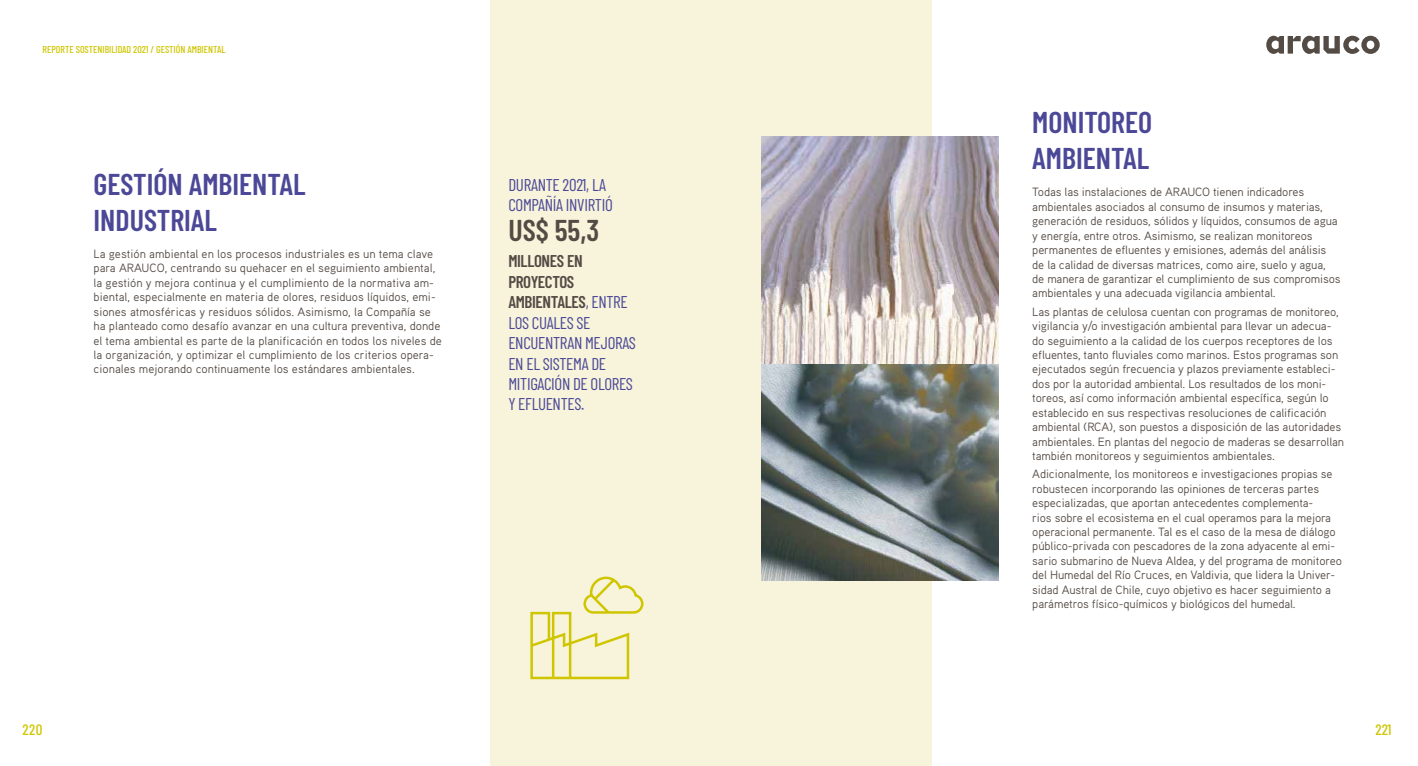
<style>
.page{position:relative;width:1418px;height:766px;background:#fff}
.page>*{position:absolute;margin:0;border:0;box-sizing:border-box;transform-origin:0 0}
.t1{font:600 30px/36px "Barlow Condensed";color:#4c4898}
.t2{font:600 30px "Barlow Condensed";color:#544b45}
.t3{font:17px/20.4px "Barlow Condensed";letter-spacing:-.02em;color:#4c4898}
.t4{font:500 15px "Barlow Condensed";letter-spacing:.015em;color:#cfc600}
.t5{font:12px/14.4px "Aaux Pro OT";letter-spacing:-.01em;color:#544b45}
.t6{font:500 10px "Barlow Condensed";color:#cfc600}
.s1{font-weight:600;color:#544b45}
</style>
<div class="page">
<div style="left:490px;top:0;width:442px;height:765px;background:#f7f4db"></div>
<svg style="left:530px;top:576px;width:114px;height:104px"></svg>
<img style="left:761px;top:136px;width:237px;height:444px">
<svg style="left:1266px;top:36px;width:113px;height:18px"></svg>
<p class="t6" style="left:43px;top:42px;width:184px">REPORTE SOSTENIBILIDAD 2021 / GESTIÓN AMBIENTAL</p>
<h1 class="t1" style="left:94px;top:164px;width:214px">GESTIÓN AMBIENTAL<br>INDUSTRIAL</h1>
<p class="t5" style="left:94px;top:246px;width:350px">La gestión ambiental en los procesos industriales es un tema clave para ARAUCO, centrando su quehacer en el seguimiento ambiental, la gestión y mejora continua y el cumplimiento de la normativa am‑ biental, especialmente en materia de olores, residuos líquidos, emi‑ siones atmosféricas y residuos sólidos. Asimismo, la Compañía se ha planteado como desafío avanzar en una cultura preventiva, donde el tema ambiental es parte de la planificación en todos los niveles de la organización, y optimizar el cumplimiento de los criterios opera‑ cionales mejorando continuamente los estándares ambientales.</p>
<h2 class="t3" style="left:508px;top:173px;width:106px">DURANTE 2021, LA<br>COMPAÑÍA INVIRTIÓ</h2>
<h1 class="t2" style="left:508px;top:208px;width:92px">US$ 55,3</h1>
<h2 class="t3" style="left:508px;top:250px;width:129px"><span class="s1">MILLONES EN<br>PROYECTOS<br>AMBIENTALES</span>, ENTRE<br>LOS CUALES SE<br>ENCUENTRAN MEJORAS<br>EN EL SISTEMA DE<br>MITIGACIÓN DE OLORES<br>Y EFLUENTES.</h2>
<h1 class="t1" style="left:1032px;top:102px;width:121px">MONITOREO<br>AMBIENTAL</h1>
<p class="t5" style="left:1032px;top:185px;width:310px">Todas las instalaciones de ARAUCO tienen indicadores ambientales asociados al consumo de insumos y materias, generación de residuos, sólidos y líquidos, consumos de agua y energía, entre otros. Asimismo, se realizan monitoreos permanentes de efluentes y emisiones, además del análisis de la calidad de diversas matrices, como aire, suelo y agua, de manera de garantizar el cumplimiento de sus compromisos ambientales y una adecuada vigilancia ambiental.</p>
<p class="t5" style="left:1032px;top:304px;width:313px">Las plantas de celulosa cuentan con programas de monitoreo, vigilancia y/o investigación ambiental para llevar un adecua‑ do seguimiento a la calidad de los cuerpos receptores de los efluentes, tanto fluviales como marinos. Estos programas son ejecutados según frecuencia y plazos previamente estableci‑ dos por la autoridad ambiental. Los resultados de los moni‑ toreos, así como información ambiental específica, según lo establecido en sus respectivas resoluciones de calificación ambiental (RCA), son puestos a disposición de las autoridades ambientales. En plantas del negocio de maderas se desarrollan también monitoreos y seguimientos ambientales.</p>
<p class="t5" style="left:1032px;top:466px;width:311px">Adicionalmente, los monitoreos e investigaciones propias se robustecen incorporando las opiniones de terceras partes especializadas, que aportan antecedentes complementa‑<br>rios sobre el ecosistema en el cual operamos para la mejora operacional permanente. Tal es el caso de la mesa de diálogo público-privada con pescadores de la zona adyacente al emi‑ sario submarino de Nueva Aldea, y del programa de monitoreo del Humedal del Río Cruces, en Valdivia, que lidera la Univer‑ sidad Austral de Chile, cuyo objetivo es hacer seguimiento a parámetros físico-químicos y biológicos del humedal.</p>
<p class="t4" style="left:22px;top:718px;width:22px">220</p>
<p class="t4" style="left:1375px;top:718px;width:18px">221</p>
</div>
